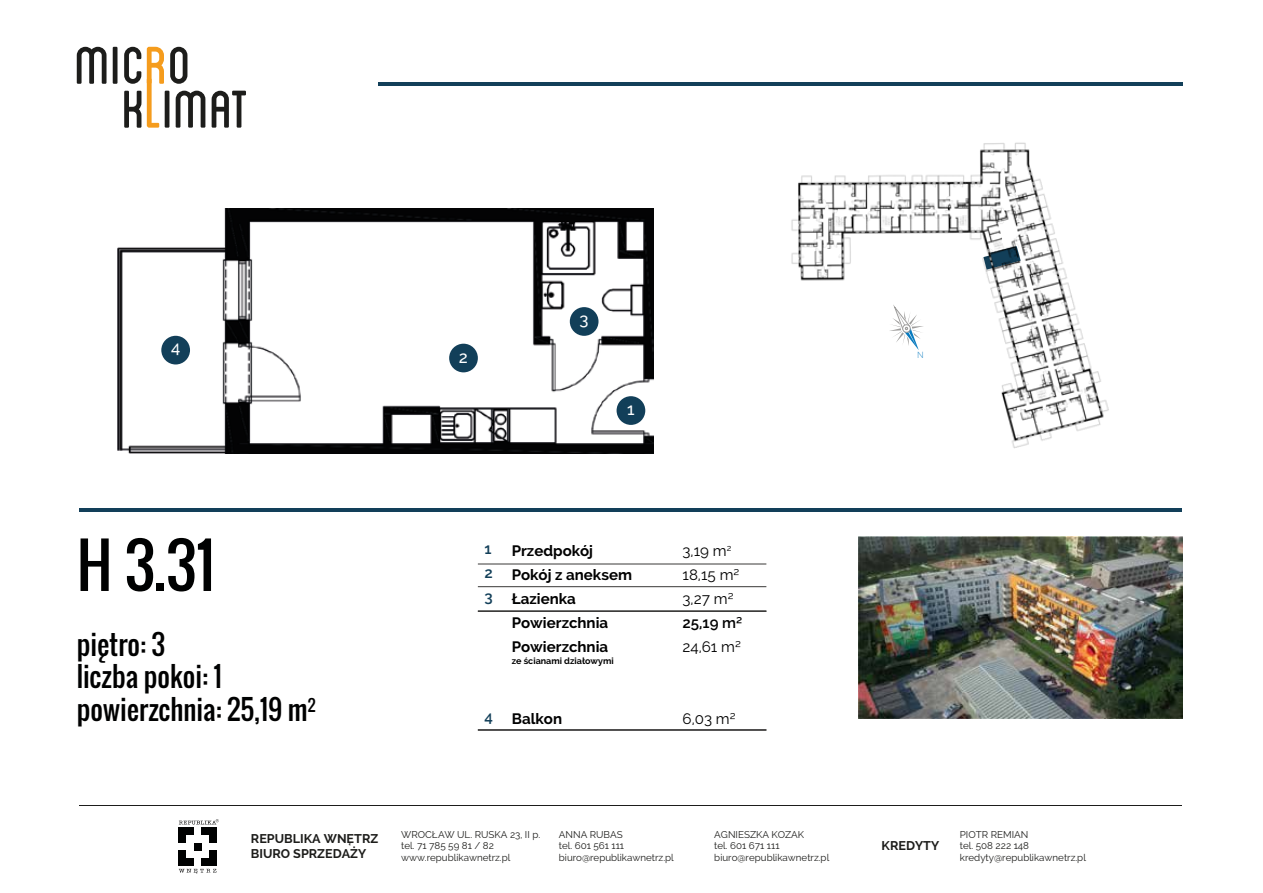
<style>
.page{position:relative;width:1263px;height:893px;background:#fff}
.page>*{position:absolute;margin:0;border:0;box-sizing:border-box;transform-origin:0 0}
.t1{font:60px "Oswald";color:#000101}
.t2{font:27px/32.4px "Oswald";color:#000101}
.t3{font:500 16.65px "Raleway";color:#fff}
.t4{font:700 15px/24px "Raleway";color:#000101}
.t5{font:15px/24px "Raleway";color:#000101}
.t6{font:600 15px "Raleway";color:#000101}
.t7{font:600 15px/24px "Raleway";color:#123f59;text-align:justify}
.t8{font:700 12.6px/15.1px "Raleway";color:#1d1d1b}
.t9{font:9.75px/11.7px "Raleway";color:#1d1d1b}
.t10{font:700 9px "Raleway";color:#000101}
.t11{font:300 8.85px "Lato";color:#077abf}
</style>
<div class="page">
<img style="left:117px;top:209px;width:537px;height:244px">
<img style="left:791px;top:142px;width:318px;height:307px">
<hr style="left:80px;top:805px;width:1102px;height:1px;background:#1d1d1b">
<svg style="left:179px;top:869px;width:37px;height:5px"></svg>
<div style="left:179px;top:828px;width:7px;height:7px;background:#000101"></div>
<div style="left:187px;top:828px;width:7px;height:7px;background:#000101"></div>
<div style="left:202px;top:828px;width:7px;height:7px;background:#000101"></div>
<div style="left:209px;top:828px;width:7px;height:7px;background:#000101"></div>
<div style="left:209px;top:835px;width:7px;height:7px;background:#000101"></div>
<div style="left:179px;top:835px;width:7px;height:8px;background:#000101"></div>
<div style="left:194px;top:843px;width:7px;height:7px;background:#000101"></div>
<div style="left:179px;top:858px;width:7px;height:7px;background:#000101"></div>
<div style="left:187px;top:858px;width:7px;height:7px;background:#000101"></div>
<div style="left:179px;top:851px;width:7px;height:7px;background:#000101"></div>
<div style="left:202px;top:858px;width:7px;height:7px;background:#000101"></div>
<div style="left:209px;top:858px;width:7px;height:7px;background:#000101"></div>
<div style="left:209px;top:851px;width:7px;height:7px;background:#000101"></div>
<svg style="left:179px;top:819px;width:40px;height:5px"></svg>
<img style="left:859px;top:536px;width:324px;height:183px">
<svg style="left:77px;top:47px;width:30px;height:37px"></svg>
<hr style="left:113px;top:47px;width:4px;height:37px;background:#1d1d1b">
<svg style="left:124px;top:91px;width:17px;height:37px"></svg>
<svg style="left:170px;top:47px;width:17px;height:37px"></svg>
<svg style="left:124px;top:47px;width:17px;height:37px"></svg>
<svg style="left:147px;top:47px;width:17px;height:81px"></svg>
<hr style="left:165px;top:91px;width:4px;height:37px;background:#1d1d1b">
<svg style="left:176px;top:91px;width:29px;height:37px"></svg>
<svg style="left:212px;top:91px;width:34px;height:37px"></svg>
<hr style="left:378px;top:83px;width:804px;height:3px;background:#123f59">
<hr style="left:80px;top:509px;width:1102px;height:3px;background:#123f59">
<div style="left:449px;top:344px;width:29px;height:28px;background:#123f59;border-radius:50%"></div>
<div style="left:617px;top:396px;width:28px;height:29px;background:#123f59;border-radius:50%"></div>
<div style="left:570px;top:307px;width:28px;height:29px;background:#123f59;border-radius:50%"></div>
<div style="left:161px;top:336px;width:29px;height:28px;background:#123f59;border-radius:50%"></div>
<hr style="left:478px;top:586px;width:288px;height:1px;background:#3a3938">
<hr style="left:478px;top:564px;width:288px;height:1px;background:#3a3938">
<hr style="left:478px;top:610px;width:288px;height:2px;background:#3a3938">
<hr style="left:478px;top:729px;width:288px;height:2px;background:#3a3938">
<svg style="left:889px;top:305px;width:35px;height:48px"></svg>
<h3 class="t3" style="left:171px;top:338px;width:11px">4</h3>
<h1 class="t1" style="left:77px;top:520px;width:140px">H 3.31</h1>
<h2 class="t2" style="left:77px;top:628px;width:240px">piętro: 3<br>liczba pokoi: 1 powierzchnia: 25,19 m<sup>2</sup></h2>
<h3 class="t3" style="left:459px;top:347px;width:11px">2</h3>
<h3 class="t3" style="left:580px;top:309px;width:11px">3</h3>
<h3 class="t3" style="left:627px;top:400px;width:9px">1</h3>
<h3 class="t7" style="left:484px;top:537px;width:10px">1<br>2<br>3</h3>
<h3 class="t7" style="left:484px;top:705px;width:10px">4</h3>
<h3 class="t4" style="left:512px;top:539px;width:122px">Przedpokój<br>Pokój z aneksem<br>Łazienka<br>Powierzchnia<br>Powierzchnia</h3>
<p class="t10" style="left:512px;top:655px;width:103px">ze ścianami działowymi</p>
<h3 class="t4" style="left:512px;top:707px;width:52px">Balkon</h3>
<h3 class="t5" style="left:682px;top:538px;width:58px">3,19 m<sup>2<br></sup>18,15 m²<br>3,27 m²</h3>
<h3 class="t6" style="left:682px;top:614px;width:61px">25,19 m²</h3>
<h3 class="t5" style="left:682px;top:634px;width:60px">24,61 m²</h3>
<h3 class="t5" style="left:682px;top:706px;width:55px">6,03 m²</h3>
<p class="t11" style="left:917px;top:349px;width:8px">N</p>
<p class="t8" style="left:251px;top:831px;width:129px">REPUBLIKA WNĘTRZ<br>BIURO SPRZEDAŻY</p>
<p class="t9" style="left:401px;top:828px;width:141px">WROCŁAW UL. RUSKA 23, II p. tel. 71 785 59 81 / 82 www.republikawnetrz.pl</p>
<p class="t9" style="left:714px;top:828px;width:116px">AGNIESZKA KOZAK<br>tel. 601 671 111 biuro@republikawnetrz.pl</p>
<p class="t9" style="left:559px;top:828px;width:116px">ANNA RUBAS<br>tel. 601 561 111 biuro@republikawnetrz.pl</p>
<p class="t9" style="left:960px;top:828px;width:128px">PIOTR REMIAN<br>tel. 508 222 148 kredyty@republikawnetrz.pl</p>
<p class="t8" style="left:882px;top:838px;width:59px">KREDYTY</p>
</div>
